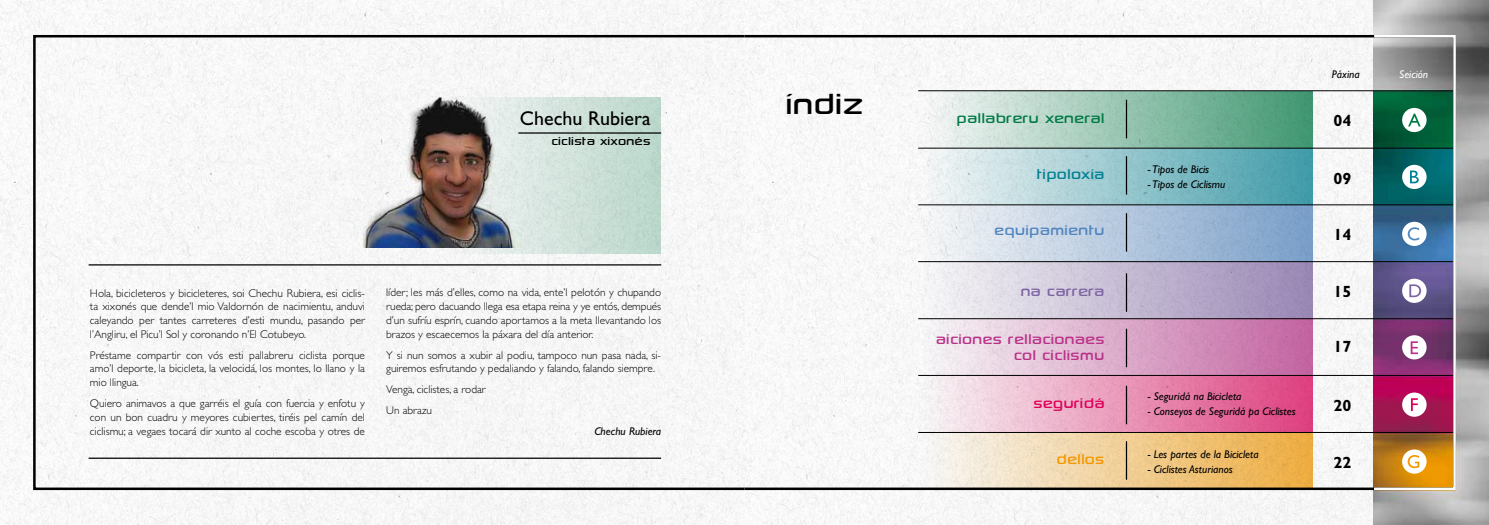
<style>
.page{position:relative;width:1489px;height:525px;background:#fff}
.page>*{position:absolute;margin:0;border:0;box-sizing:border-box;transform-origin:0 0}
.t1{font:41.25px "Sony Sketch EF";color:#000}
.t2{font:20px/16.2px "Sony Sketch EF";color:#b83288;text-align:right}
.t3{font:20px "Sony Sketch EF";color:#007a45}
.t4{font:20px "Gill Sans";color:#000}
.t5{font:20px "Sony Sketch EF";color:#5185c0}
.t6{font:20px "Sony Sketch EF";color:#008193}
.t7{font:20px "Sony Sketch EF";color:#7e64a4}
.t8{font:20px "Sony Sketch EF";color:#de0059}
.t9{font:20px "Sony Sketch EF";color:#f39800}
.t10{font:16.25px "Sony Sketch EF";color:#000}
.t11{font:700 16.25px "Gill Sans";color:#000}
.t12{font:300 11.25px/13.8px "Gill Sans";color:#000;text-align:justify}
.t13{font:italic 11.25px "Gill Sans";color:#000}
.t14{font:italic 11.25px "Gill Sans";color:#fff}
</style>
<div class="page">
<img style="left:0;top:0;width:1373px;height:524px">
<img style="left:1373px;top:0;width:115px;height:524px">
<hr style="left:89px;top:457px;width:572px;height:1px;background:#000">
<hr style="left:89px;top:264px;width:572px;height:1px;background:#000">
<svg style="left:446px;top:97px;width:215px;height:157px;background:#c1d8cf"></svg>
<hr style="left:518px;top:132px;width:143px;height:1px;background:#000">
<div style="left:919px;top:432px;width:393px;height:57px;background:linear-gradient(to right,#f6f6f7,#ecab3f)"></div>
<div style="left:919px;top:261px;width:393px;height:57px;background:linear-gradient(to right,#f7f7f7,#9886b3)"></div>
<div style="left:919px;top:318px;width:393px;height:57px;background:linear-gradient(to right,#f6f7f6,#c262a0)"></div>
<div style="left:919px;top:148px;width:393px;height:56px;background:linear-gradient(to right,#f7f7f7,#3f9ba8)"></div>
<div style="left:919px;top:375px;width:393px;height:57px;background:linear-gradient(to right,#f6f7f7,#dd3f7e)"></div>
<div style="left:919px;top:204px;width:393px;height:57px;background:linear-gradient(to right,#f7f7f7,#789dc7)"></div>
<div style="left:919px;top:91px;width:393px;height:57px;background:linear-gradient(to right,#f8f7f8,#3f9670)"></div>
<hr style="left:918px;top:90px;width:535px;height:1px;background:#000">
<hr style="left:918px;top:148px;width:535px;height:1px;background:#000">
<hr style="left:918px;top:204px;width:535px;height:1px;background:#000">
<hr style="left:918px;top:375px;width:535px;height:1px;background:#000">
<hr style="left:918px;top:261px;width:535px;height:1px;background:#000">
<hr style="left:918px;top:432px;width:535px;height:1px;background:#000">
<hr style="left:918px;top:318px;width:535px;height:1px;background:#000">
<div style="left:1401px;top:108px;width:25px;height:24px;background:#fff;border-radius:50%"></div>
<svg style="left:1408px;top:113px;width:12px;height:13px"></svg>
<div style="left:1401px;top:165px;width:25px;height:24px;background:#fff;border-radius:50%"></div>
<svg style="left:1401px;top:222px;width:25px;height:24px"></svg>
<svg style="left:1401px;top:278px;width:25px;height:25px"></svg>
<div style="left:1401px;top:335px;width:25px;height:24px;background:#fff;border-radius:50%"></div>
<div style="left:1401px;top:392px;width:25px;height:24px;background:#fff;border-radius:50%"></div>
<svg style="left:1410px;top:170px;width:8px;height:13px"></svg>
<svg style="left:1407px;top:227px;width:11px;height:13px"></svg>
<svg style="left:1409px;top:284px;width:11px;height:13px"></svg>
<svg style="left:1410px;top:341px;width:7px;height:13px"></svg>
<svg style="left:1411px;top:398px;width:6px;height:13px"></svg>
<svg style="left:1401px;top:449px;width:25px;height:24px"></svg>
<svg style="left:1407px;top:455px;width:12px;height:13px"></svg>
<div style="left:1372px;top:35px;width:83px;height:455px;border:2px solid #fff"></div>
<hr style="left:1125px;top:441px;width:2px;height:38px;background:#000">
<hr style="left:1125px;top:329px;width:2px;height:37px;background:#000">
<hr style="left:1125px;top:156px;width:2px;height:38px;background:#000">
<hr style="left:1125px;top:386px;width:2px;height:37px;background:#000">
<hr style="left:1125px;top:213px;width:2px;height:38px;background:#000">
<hr style="left:1125px;top:273px;width:2px;height:38px;background:#000">
<hr style="left:1125px;top:100px;width:2px;height:38px;background:#000">
<img style="left:363px;top:90px;width:266px;height:157px">
<h2 class="t4" style="left:520px;top:107px;width:132px">Chechu Rubiera</h2>
<h3 class="t10" style="left:551px;top:132px;width:101px">ciclista xixonés</h3>
<p class="t12" style="left:90px;top:286px;width:276px">Hola, bicicleteros y bicicleteres, soi Chechu Rubiera, esi ciclis&shy;ta xixonés que dende’l mio Valdornón de nacimientu, anduvi caleyando per tantes carreteres d’esti mundu, pasando per l’Angliru, el Picu’l Sol y coronando n’El Cotubeyo.</p>
<p class="t12" style="left:90px;top:348px;width:276px">Préstame compartir con vós esti pallabreru ciclista porque amo’l deporte, la bicicleta, la velocidá, los montes, lo llano y la mio llingua.</p>
<p class="t12" style="left:90px;top:396px;width:276px">Quiero animavos a que garréis el guía con fuercia y enfotu y con un bon cuadru y meyores cubiertes, tiréis pel camín del ciclismu; a vegaes tocará dir xunto al coche escoba y otres de</p>
<p class="t12" style="left:386px;top:286px;width:276px">líder; les más d’elles, como na vida, ente’l pelotón y chupando rueda; pero dacuando llega esa etapa reina y ye entós, dempués d’un sufríu esprín, cuando aportamos a la meta llevantando los brazos y escaecemos la páxara del día anterior.</p>
<p class="t12" style="left:386px;top:348px;width:276px">Y si nun somos a xubir al podiu, tampoco nun pasa nada, si&shy;guiremos esfrutando y pedaliando y falando, falando siempre.</p>
<p class="t12" style="left:386px;top:379px;width:101px;line-height:20.9px">Venga, ciclistes, a rodar<br>Un abrazu</p>
<p class="t13" style="left:594px;top:424px;width:68px">Chechu Rubiera</p>
<h1 class="t1" style="left:785px;top:80px;width:80px">índiz</h1>
<p class="t13" style="left:1331px;top:67px;width:29px">Páxina</p>
<p class="t14" style="left:1398px;top:67px;width:30px">Seición</p>
<h2 class="t3" style="left:956px;top:106px;width:150px">pallabreru xeneral</h2>
<h3 class="t11" style="left:1333px;top:110px;width:19px">04</h3>
<h2 class="t6" style="left:1036px;top:163px;width:70px">tipoloxía</h2>
<p class="t13" style="left:1147px;top:163px;width:63px">- Tipos de Bicis</p>
<p class="t13" style="left:1147px;top:178px;width:79px">- Tipos de Ciclismu</p>
<h3 class="t11" style="left:1333px;top:169px;width:19px">09</h3>
<h2 class="t5" style="left:994px;top:219px;width:112px">equipamientu</h2>
<h3 class="t11" style="left:1333px;top:225px;width:19px">14</h3>
<h2 class="t7" style="left:1020px;top:279px;width:86px">na carrera</h2>
<h3 class="t11" style="left:1333px;top:281px;width:19px">15</h3>
<h2 class="t2" style="left:935px;top:330px;width:170px">aiciones rellacionaes col ciclismu</h2>
<h3 class="t11" style="left:1333px;top:337px;width:19px">17</h3>
<h3 class="t11" style="left:1333px;top:395px;width:19px">20</h3>
<p class="t13" style="left:1147px;top:389px;width:95px">- Seguridá na Bicicleta</p>
<p class="t13" style="left:1147px;top:404px;width:149px">- Conseyos de Seguridá pa Ciclistes</p>
<p class="t13" style="left:1147px;top:447px;width:112px">- Les partes de la Bicicleta</p>
<p class="t13" style="left:1147px;top:462px;width:87px">- Ciclistes Asturianos</p>
<h2 class="t8" style="left:1033px;top:392px;width:73px">seguridá</h2>
<h2 class="t9" style="left:1056px;top:447px;width:50px">dellos</h2>
<h3 class="t11" style="left:1333px;top:453px;width:19px">22</h3>
</div>
